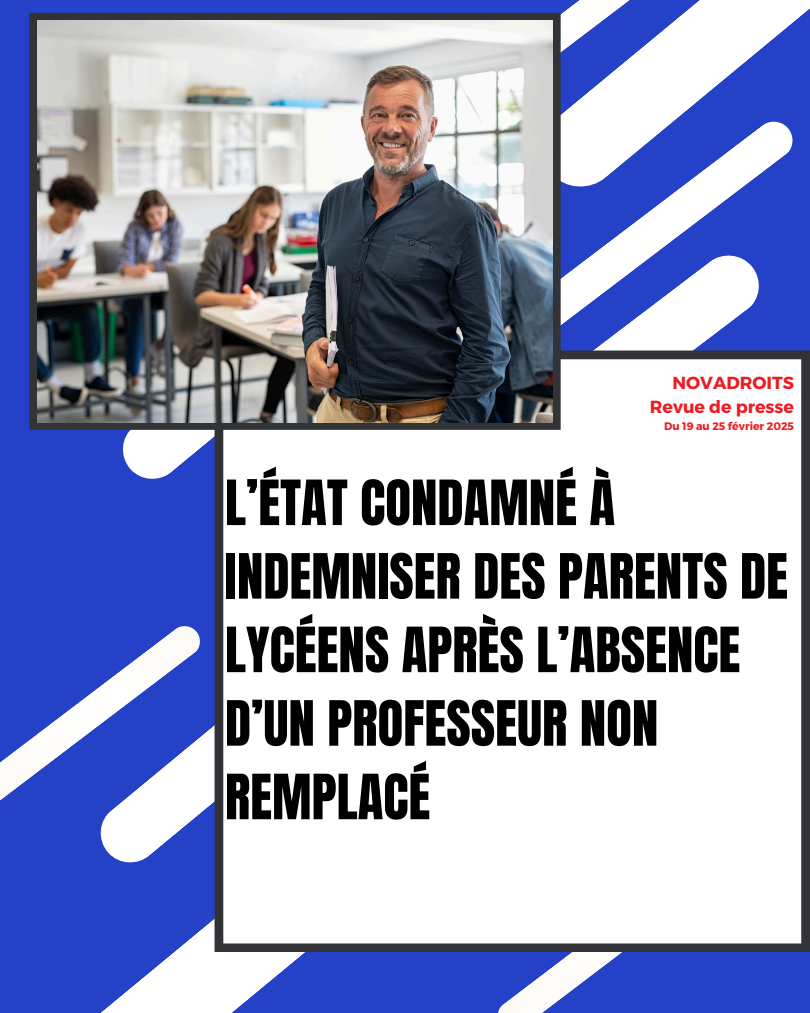
<style>
.page{position:relative;width:810px;height:1013px;background:#fff}
.page>*{position:absolute;margin:0;border:0;box-sizing:border-box;transform-origin:0 0}
.t1{font:53px/73.5px "Anton";color:#000}
.t2{font:700 17.5px "Montserrat";color:#ed1c24}
.t3{font:700 10.9px "Montserrat";color:#ed1c24}
</style>
<div class="page">
<div style="left:0;top:0;width:810px;height:1012px;background:#2441c7"></div>
<svg style="left:122px;top:430px;width:93px;height:60px;fill:#fff"></svg>
<svg style="left:102px;top:875px;width:203px;height:137px"></svg>
<svg style="left:100px;top:490px;width:115px;height:385px"></svg>
<svg style="left:498px;top:952px;width:124px;height:60px"></svg>
<div style="left:215px;top:350px;width:595px;height:602px;background:#fff"></div>
<svg style="left:561px;top:203px;width:198px;height:146px"></svg>
<svg style="left:561px;top:0;width:249px;height:203px"></svg>
<svg style="left:0;top:619px;width:206px;height:193px"></svg>
<svg style="left:429px;top:0;width:240px;height:139px;fill:#fefefd"></svg>
<svg style="left:29px;top:13px;width:532px;height:417px;background:#404146"></svg>
<img style="left:38px;top:20px;width:514px;height:402px">
<p class="t2" style="left:673px;top:372px;width:123px">NOVADROITS</p>
<p class="t2" style="left:650px;top:395px;width:146px">Revue de presse</p>
<p class="t3" style="left:664px;top:419px;width:132px">Du 19 au 25 février 2025</p>
<p class="t1" style="left:225px;top:467px;width:565px">L’ÉTAT CONDAMNÉ À<br>INDEMNISER DES PARENTS DE<br>LYCÉENS APRÈS L’ABSENCE<br>D’UN PROFESSEUR NON<br>REMPLACÉ</p>
</div>
